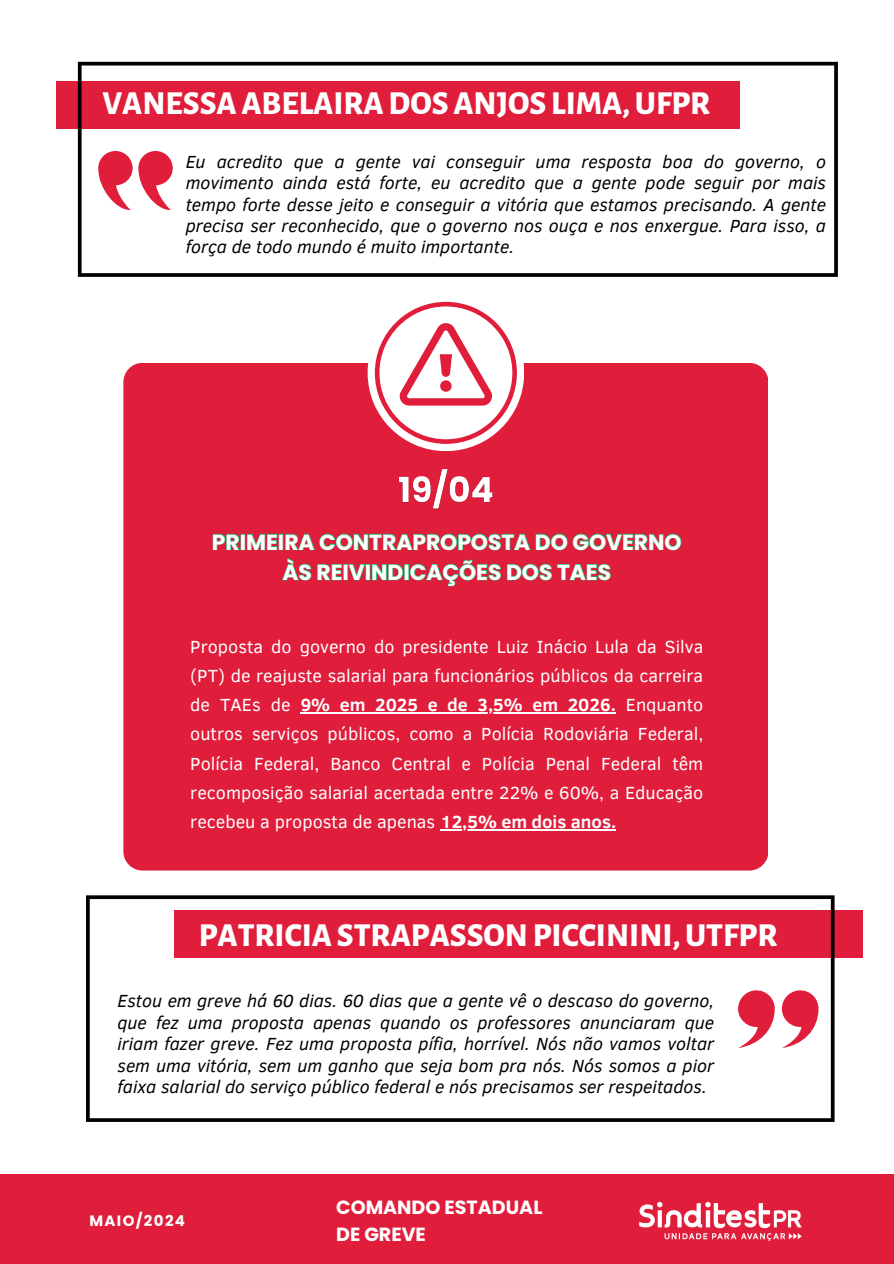
<style>
.page{position:relative;width:894px;height:1264px;background:#fff}
.page>*{position:absolute;margin:0;border:0;box-sizing:border-box;transform-origin:0 0}
.t1{font:800 33px "Alegreya Sans";color:#fff}
.t2{font:700 21.75px/30.2px "Poppins";color:#fff;text-align:center}
.t3{font:700 19.05px/26.5px "Poppins";color:#fff}
.t4{font:italic 18px/21.3px "Clear Sans";color:#000;text-align:justify}
.t5{font:18px/29.2px "Clear Sans";color:#fff;text-align:justify}
.t6{font:700 15px "Poppins";letter-spacing:.09em;color:#fff}
.s1{font-weight:700}
</style>
<div class="page">
<div style="left:56px;top:81px;width:683px;height:47px;background:#e01d3b"></div>
<svg style="left:78px;top:62px;width:759px;height:215px"></svg>
<svg style="left:98px;top:151px;width:74px;height:59px"></svg>
<div style="left:123px;top:363px;width:645px;height:507px;background:#e01d3b;border-radius:19px"></div>
<div style="left:367px;top:294px;width:157px;height:157px;background:#fff;border-radius:50%"></div>
<svg style="left:375px;top:302px;width:141px;height:141px"></svg>
<div style="left:440px;top:380px;width:11px;height:12px;background:#e01d3b;border-radius:50%"></div>
<img style="left:399px;top:469px;width:94px;height:40px">
<svg style="left:213px;top:534px;width:468px;height:16px"></svg>
<svg style="left:282px;top:558px;width:328px;height:28px"></svg>
<hr style="left:300px;top:712px;width:315px;height:1px;background:#fff">
<hr style="left:440px;top:829px;width:176px;height:1px;background:#fff">
<div style="left:174px;top:910px;width:689px;height:47px;background:#e01d3b"></div>
<svg style="left:86px;top:895px;width:748px;height:226px"></svg>
<svg style="left:737px;top:990px;width:37px;height:58px"></svg>
<svg style="left:780px;top:990px;width:38px;height:58px"></svg>
<div style="left:0;top:1174px;width:893px;height:89px;background:#e01d3b"></div>
<img style="left:639px;top:1201px;width:163px;height:40px">
<h1 class="t1" style="left:102px;top:88px;width:609px">VANESSAABELAIRADOSANJOS LIMA,UFPR</h1>
<p class="t4" style="left:186px;top:150px;width:641px">Eu acredito que a gente vai conseguir uma resposta boa do governo, o movimento ainda está forte, eu acredito que a gente pode seguir por mais tempo forte desse jeito e conseguir a vitória que estamos precisando. A gente precisa ser reconhecido, que o governo nos ouça e nos enxergue. Para isso, a força de todo mundo é muito importante.</p>
<h4 class="t2" style="left:212px;top:527px;width:471px">PRIMEIRA CONTRAPROPOSTA DO GOVERNO<br>ÀS REIVINDICAÇÕES DOS TAES</h4>
<p class="t5" style="left:190px;top:630px;width:514px">Proposta do governo do presidente Luiz Inácio Lula da Silva (PT) de reajuste salarial para funcionários públicos da carreira de TAEs de</p>
<h4 class="t5" style="left:190px;top:689px;width:514px;text-indent:110px"><span class="s1">9% em 2025 e de 3,5% em 2026.</span> Enquanto outros serviços públicos, como a Polícia Rodoviária Federal, Polícia Federal, Banco Central e Polícia Penal Federal têm recomposição salarial acertada entre 22% e 60%, a Educação recebeu a proposta de apenas <span class="s1">12,5% em dois anos.</span></h4>
<h4 class="t1" style="left:199px;top:919px;width:580px">PATRICIASTRAPASSON PICCININI,UTFPR</h4>
<p class="t4" style="left:117px;top:989px;width:598px">Estou em greve há 60 dias. 60 dias que a gente vê o descaso do governo, que fez uma proposta apenas quando os professores anunciaram que iriam fazer greve. Fez uma proposta pífia, horrível. Nós não vamos voltar sem uma vitória, sem um ganho que seja bom pra nós. Nós somos a pior faixa salarial do serviço público federal e nós precisamos ser respeitados.</p>
<p class="t6" style="left:89px;top:1209px;width:97px">MAIO/2024</p>
<h3 class="t3" style="left:336px;top:1194px;width:208px">COMANDO ESTADUAL<br>DE GREVE</h3>
</div>
